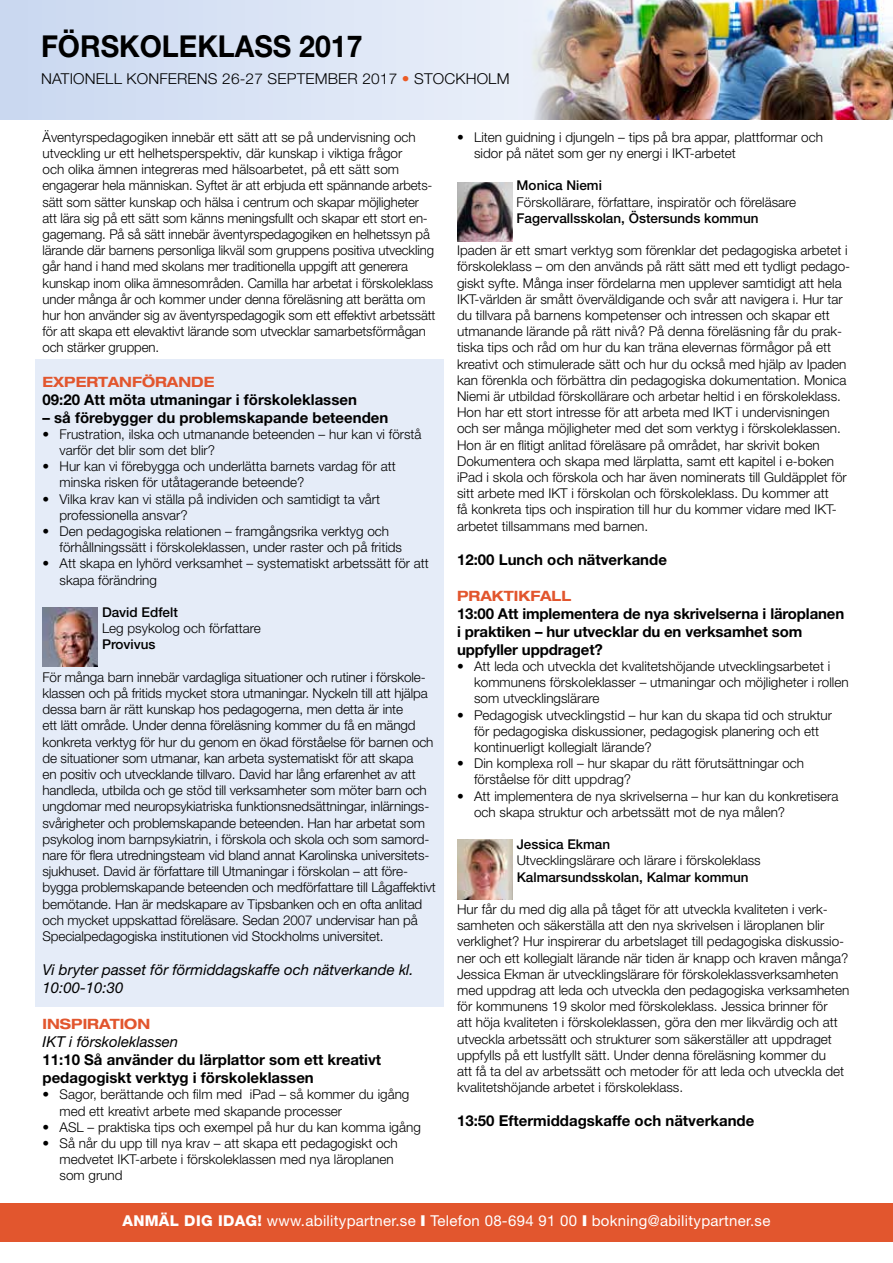
<style>
.page{position:relative;width:893px;height:1263px;background:#fff}
.page>*{position:absolute;margin:0;border:0;box-sizing:border-box;transform-origin:0 0}
.t1{font:700 30.15px "Helvetica Neue";color:#000;scale:.94 1}
.t2{font:700 15px/18px "Helvetica Neue";color:#000}
.t3{font:italic 15px/18px "Helvetica Neue";color:#000}
.t4{font:15px "Helvetica Neue";letter-spacing:.02em;color:#fff}
.t5{font:300 15px "Helvetica Neue";letter-spacing:.01em;color:#000}
.t6{font:700 expanded 14.25px "Helvetica Neue";color:#e2562e}
.t7{font:300 13.5px/16.2px "Helvetica Neue";color:#000}
.t8{font:500 13.5px "Helvetica Neue";color:#000}
.s1{color:#eb5b25}
.s2{font-weight:800}
.s3{font-weight:900}
</style>
<div class="page">
<div style="left:35px;top:360px;width:408px;height:647px;background:#e5ecf8"></div>
<svg style="left:1px;top:0;width:522px;height:119px;background:#d9e3f4"></svg>
<div style="left:0;top:1203px;width:893px;height:39px;background:#e2562e"></div>
<img style="left:0;top:0;width:1px;height:119px">
<img style="left:523px;top:0;width:370px;height:119px">
<img style="left:457px;top:182px;width:55px;height:60px">
<img style="left:457px;top:840px;width:55px;height:59px">
<img style="left:43px;top:607px;width:55px;height:59px">
<h1 class="t1" style="left:41px;top:28px;width:344px">FÖRSKOLEKLASS 2017</h1>
<p class="t5" style="left:41px;top:69px;width:470px">NATIONELL KONFERENS 26-27 SEPTEMBER 2017 <span class="s1">•</span> STOCKHOLM</p>
<p class="t7" style="left:43px;top:129px;width:394px">Äventyrspedagogiken innebär ett sätt att se på undervisning och utveckling ur ett helhetsperspektiv, där kunskap i viktiga frågor<br>och olika ämnen integreras med hälsoarbetet, på ett sätt som engagerar hela människan. Syftet är att erbjuda ett spännande arbets&shy;sätt som sätter kunskap och hälsa i centrum och skapar möjligheter att lära sig på ett sätt som känns meningsfullt och skapar ett stort en&shy;gagemang. På så sätt innebär äventyrspedagogiken en helhetssyn på lärande där barnens personliga likväl som gruppens positiva utveckling går hand i hand med skolans mer traditionella uppgift att generera kunskap inom olika ämnesområden. Camilla har arbetat i förskoleklass under många år och kommer under denna föreläsning att berätta om hur hon använder sig av äventyrspedagogik som ett effektivt arbetssätt för att skapa ett elevaktivt lärande som utvecklar samarbetsförmågan och stärker gruppen.</p>
<p class="t6" style="left:43px;top:372px;width:174px">EXPERTANFÖRANDE</p>
<p class="t2" style="left:43px;top:390px;width:316px">09:20 Att möta utmaningar i förskoleklassen</p>
<p class="t2" style="left:43px;top:408px;width:347px">– så förebygger du problemskapande beteenden</p>
<p class="t7" style="left:60px;top:426px;width:364px;text-indent:-17px">• Frustration, ilska och utmanande beteenden – hur kan vi förstå varför det blir som det blir?</p>
<p class="t7" style="left:60px;top:458px;width:338px;text-indent:-17px">• Hur kan vi förebygga och underlätta barnets vardag för att minska risken för utåtagerande beteende?</p>
<p class="t7" style="left:60px;top:490px;width:322px;text-indent:-17px">• Vilka krav kan vi ställa på individen och samtidigt ta vårt professionella ansvar?</p>
<p class="t7" style="left:60px;top:523px;width:344px;text-indent:-17px">• Den pedagogiska relationen – framgångsrika verktyg och förhållningssätt i förskoleklassen, under raster och på fritids</p>
<p class="t7" style="left:60px;top:555px;width:371px;text-indent:-17px">• Att skapa en lyhörd verksamhet – systematiskt arbetssätt för att skapa förändring</p>
<p class="t8" style="left:102px;top:604px;width:77px">David Edfelt</p>
<p class="t7" style="left:102px;top:620px;width:160px">Leg psykolog och författare</p>
<p class="t8" style="left:102px;top:636px;width:55px">Provivus</p>
<p class="t7" style="left:43px;top:669px;width:395px">För många barn innebär vardagliga situationer och rutiner i förskole&shy;klassen och på fritids mycket stora utmaningar. Nyckeln till att hjälpa dessa barn är rätt kunskap hos pedagogerna, men detta är inte<br>ett lätt område. Under denna föreläsning kommer du få en mängd konkreta verktyg för hur du genom en ökad förståelse för barnen och de situationer som utmanar, kan arbeta systematiskt för att skapa<br>en positiv och utvecklande tillvaro. David har lång erfarenhet av att handleda, utbilda och ge stöd till verksamheter som möter barn och ungdomar med neuropsykiatriska funktionsnedsättningar, inlärnings&shy;svårigheter och problemskapande beteenden. Han har arbetat som psykolog inom barnpsykiatrin, i förskola och skola och som samord&shy;nare för flera utredningsteam vid bland annat Karolinska universitets&shy;sjukhuset. David är författare till Utmaningar i förskolan – att före&shy;bygga problemskapande beteenden och medförfattare till Lågaffektivt bemötande. Han är medskapare av Tipsbanken och en ofta anlitad och mycket uppskattad föreläsare. Sedan 2007 undervisar han på Specialpedagogiska institutionen vid Stockholms universitet.</p>
<p class="t3" style="left:43px;top:961px;width:373px">Vi bryter passet för förmiddagskaffe och nätverkande kl.<br>10:00-10:30</p>
<p class="t6" style="left:43px;top:1015px;width:109px">INSPIRATION</p>
<p class="t3" style="left:43px;top:1033px;width:137px">IKT i förskoleklassen</p>
<p class="t2" style="left:43px;top:1050px;width:340px">11:10 Så använder du lärplattor som ett kreativt pedagogiskt verktyg i förskoleklassen</p>
<p class="t7" style="left:60px;top:1086px;width:351px;text-indent:-17px">• Sagor, berättande och film med iPad – så kommer du igång med ett kreativt arbete med skapande processer</p>
<p class="t7" style="left:43px;top:1119px;width:380px">• ASL – praktiska tips och exempel på hur du kan komma igång</p>
<p class="t7" style="left:60px;top:1135px;width:340px;text-indent:-17px">• Så når du upp till nya krav – att skapa ett pedagogiskt och medvetet IKT-arbete i förskoleklassen med nya läroplanen som grund</p>
<p class="t4" style="left:122px;top:1212px;width:649px"><span class="s2">ANMÄL DIG IDAG!</span> www.abilitypartner.se <span class="s3">I</span> Telefon 08-694 91 00 <span class="s3">I</span> bokning@abilitypartner.se</p>
<p class="t7" style="left:474px;top:129px;width:350px;text-indent:-17px">• Liten guidning i djungeln – tips på bra appar, plattformar och sidor på nätet som ger ny energi i IKT-arbetet</p>
<p class="t8" style="left:517px;top:177px;width:87px">Monica Niemi</p>
<p class="t7" style="left:517px;top:193px;width:281px">Förskollärare, författare, inspiratör och föreläsare</p>
<p class="t8" style="left:517px;top:210px;width:243px">Fagervallsskolan, Östersunds kommun</p>
<p class="t7" style="left:457px;top:242px;width:395px">Ipaden är ett smart verktyg som förenklar det pedagogiska arbetet i förskoleklass – om den används på rätt sätt med ett tydligt pedago&shy;giskt syfte. Många inser fördelarna men upplever samtidigt att hela IKT-världen är smått överväldigande och svår att navigera i. Hur tar du tillvara på barnens kompetenser och intressen och skapar ett utmanande lärande på rätt nivå? På denna föreläsning får du prak&shy;tiska tips och råd om hur du kan träna elevernas förmågor på ett kreativt och stimulerade sätt och hur du också med hjälp av Ipaden kan förenkla och förbättra din pedagogiska dokumentation. Monica Niemi är utbildad förskollärare och arbetar heltid i en förskoleklass.<br>Hon har ett stort intresse för att arbeta med IKT i undervisningen och ser många möjligheter med det som verktyg i förskoleklassen.<br>Hon är en flitigt anlitad föreläsare på området, har skrivit boken Dokumentera och skapa med lärplatta, samt ett kapitel i e-boken iPad i skola och förskola och har även nominerats till Guldäpplet för sitt arbete med IKT i förskolan och förskoleklass. Du kommer att<br>få konkreta tips och inspiration till hur du kommer vidare med IKT&shy;arbetet tillsammans med barnen.</p>
<p class="t2" style="left:457px;top:550px;width:211px">12:00 Lunch och nätverkande</p>
<p class="t6" style="left:457px;top:587px;width:116px">PRAKTIKFALL</p>
<p class="t2" style="left:457px;top:604px;width:389px">13:00 Att implementera de nya skrivelserna i läroplanen i praktiken – hur utvecklar du en verksamhet som uppfyller uppdraget?</p>
<p class="t7" style="left:474px;top:658px;width:376px;text-indent:-17px">• Att leda och utveckla det kvalitetshöjande utvecklingsarbetet i kommunens förskoleklasser – utmaningar och möjligheter i rollen som utvecklingslärare</p>
<p class="t7" style="left:474px;top:706px;width:359px;text-indent:-17px">• Pedagogisk utvecklingstid – hur kan du skapa tid och struktur för pedagogiska diskussioner, pedagogisk planering och ett kontinuerligt kollegialt lärande?</p>
<p class="t7" style="left:474px;top:755px;width:332px;text-indent:-17px">• Din komplexa roll – hur skapar du rätt förutsättningar och förståelse för ditt uppdrag?</p>
<p class="t7" style="left:474px;top:787px;width:366px;text-indent:-17px">• Att implementera de nya skrivelserna – hur kan du konkretisera och skapa struktur och arbetssätt mot de nya målen?</p>
<p class="t8" style="left:517px;top:836px;width:95px">Jessica Ekman</p>
<p class="t7" style="left:517px;top:852px;width:246px">Utvecklingslärare och lärare i förskoleklass</p>
<p class="t8" style="left:517px;top:869px;width:234px">Kalmarsundsskolan, Kalmar kommun</p>
<p class="t7" style="left:457px;top:901px;width:394px">Hur får du med dig alla på tåget för att utveckla kvaliteten i verk&shy;samheten och säkerställa att den nya skrivelsen i läroplanen blir verklighet? Hur inspirerar du arbetslaget till pedagogiska diskussio&shy;ner och ett kollegialt lärande när tiden är knapp och kraven många?<br>Jessica Ekman är utvecklingslärare för förskoleklassverksamheten med uppdrag att leda och utveckla den pedagogiska verksamheten för kommunens 19 skolor med förskoleklass. Jessica brinner för<br>att höja kvaliteten i förskoleklassen, göra den mer likvärdig och att utveckla arbetssätt och strukturer som säkerställer att uppdraget uppfylls på ett lustfyllt sätt. Under denna föreläsning kommer du<br>att få ta del av arbetssätt och metoder för att leda och utveckla det kvalitetshöjande arbetet i förskoleklass.</p>
<p class="t2" style="left:457px;top:1112px;width:299px">13:50 Eftermiddagskaffe och nätverkande</p>
</div>
